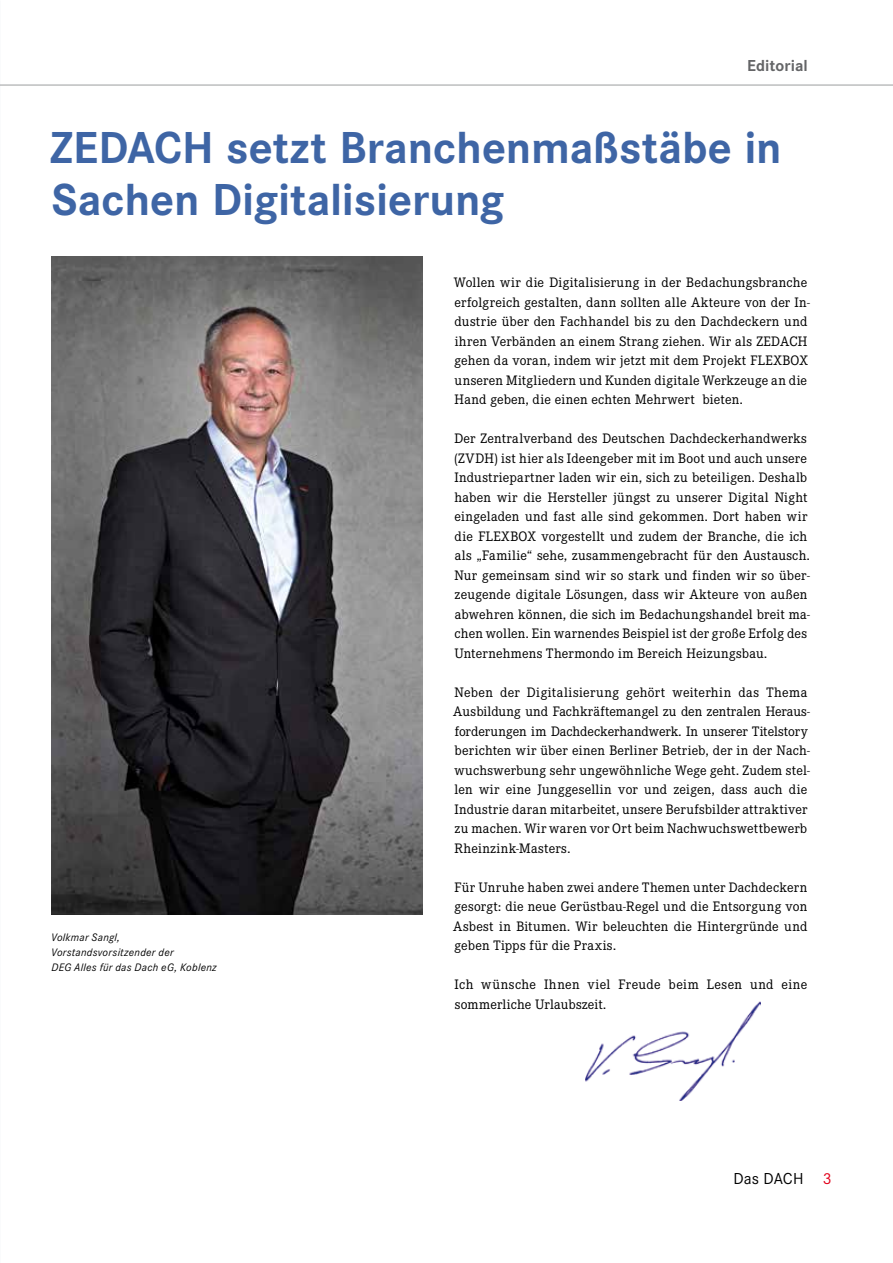
<style>
.page{position:relative;width:893px;height:1263px;background:#fff}
.page>*{position:absolute;margin:0;border:0;box-sizing:border-box;transform-origin:0 0}
.t1{font:700 46.5px/52.5px "Corporate S Pro";color:#3e65a5}
.t2{font:700 16.5px "Corporate S Pro";letter-spacing:.005em;color:#646567}
.t3{font:16.5px "Corporate S Pro";letter-spacing:.005em;color:#000}
.t4{font:14.25px/19.5px "Corporate E Pro";letter-spacing:.015em;color:#000}
.t5{font:italic 11.25px/15px "Corporate S Pro";letter-spacing:.025em;color:#000}
.s1{color:#e2001a}
</style>
<div class="page">
<img style="left:51px;top:257px;width:371px;height:657px">
<img style="left:586px;top:1001px;width:174px;height:99px">
<hr style="left:0;top:85px;width:893px;height:1px;background:#9c9e9f">
<p class="t2" style="left:747px;top:52px;width:62px">Editorial</p>
<h1 class="t1" style="left:50px;top:118px;width:733px">ZEDACH setzt Branchenmaßstäbe in<br>Sachen Digitalisierung</h1>
<p class="t5" style="left:51px;top:929px;width:167px">Volkmar Sangl,<br>Vorstandsvorsitzender der<br>DEG Alles für das Dach eG, Koblenz</p>
<p class="t4" style="left:454px;top:272px;width:358px">Wollen wir die Digitalisierung in der Bedachungsbranche erfolgreich gestalten, dann sollten alle Akteure von der In&shy;dustrie über den Fachhandel bis zu den Dachdeckern und ihren Verbänden an einem Strang ziehen. Wir als ZEDACH gehen da voran, indem wir jetzt mit dem Projekt FLEXBOX unseren Mitgliedern und Kunden digitale Werkzeuge an die Hand geben, die einen echten Mehrwert bieten.</p>
<p class="t4" style="left:454px;top:428px;width:357px">Der Zentralverband des Deutschen Dachdeckerhandwerks (ZVDH) ist hier als Ideengeber mit im Boot und auch unsere Industriepartner laden wir ein, sich zu beteiligen. Deshalb haben wir die Hersteller jüngst zu unserer Digital Night eingeladen und fast alle sind gekommen. Dort haben wir die FLEXBOX vorgestellt und zudem der Branche, die ich als „Familie“ sehe, zusammengebracht für den Austausch.<br>Nur gemeinsam sind wir so stark und finden wir so über&shy;zeugende digitale Lösungen, dass wir Akteure von außen abwehren können, die sich im Bedachungshandel breit ma&shy;chen wollen. Ein warnendes Beispiel ist der große Erfolg des Unternehmens Thermondo im Bereich Heizungsbau.</p>
<p class="t4" style="left:453px;top:681px;width:358px">Neben der Digitalisierung gehört weiterhin das Thema Ausbildung und Fachkräftemangel zu den zentralen Heraus&shy;forderungen im Dachdeckerhandwerk. In unserer Titelstory berichten wir über einen Berliner Betrieb, der in der Nach&shy;wuchswerbung sehr ungewöhnliche Wege geht. Zudem stel&shy;len wir eine Junggesellin vor und zeigen, dass auch die Industrie daran mitarbeitet, unsere Berufsbilder attraktiver zu machen. Wir waren vor Ort beim Nachwuchswettbewerb Rheinzink-Masters.</p>
<p class="t4" style="left:453px;top:876px;width:356px;text-align:justify">Für Unruhe haben zwei andere Themen unter Dachdeckern gesorgt: die neue Gerüstbau-Regel und die Entsorgung von Asbest in Bitumen. Wir beleuchten die Hintergründe und geben Tipps für die Praxis.</p>
<p class="t4" style="left:454px;top:974px;width:354px">Ich wünsche Ihnen viel Freude beim Lesen und eine sommerliche Urlaubszeit.</p>
<p class="t3" style="left:733px;top:1167px;width:100px">Das DACH <span class="s1">3</span></p>
</div>
